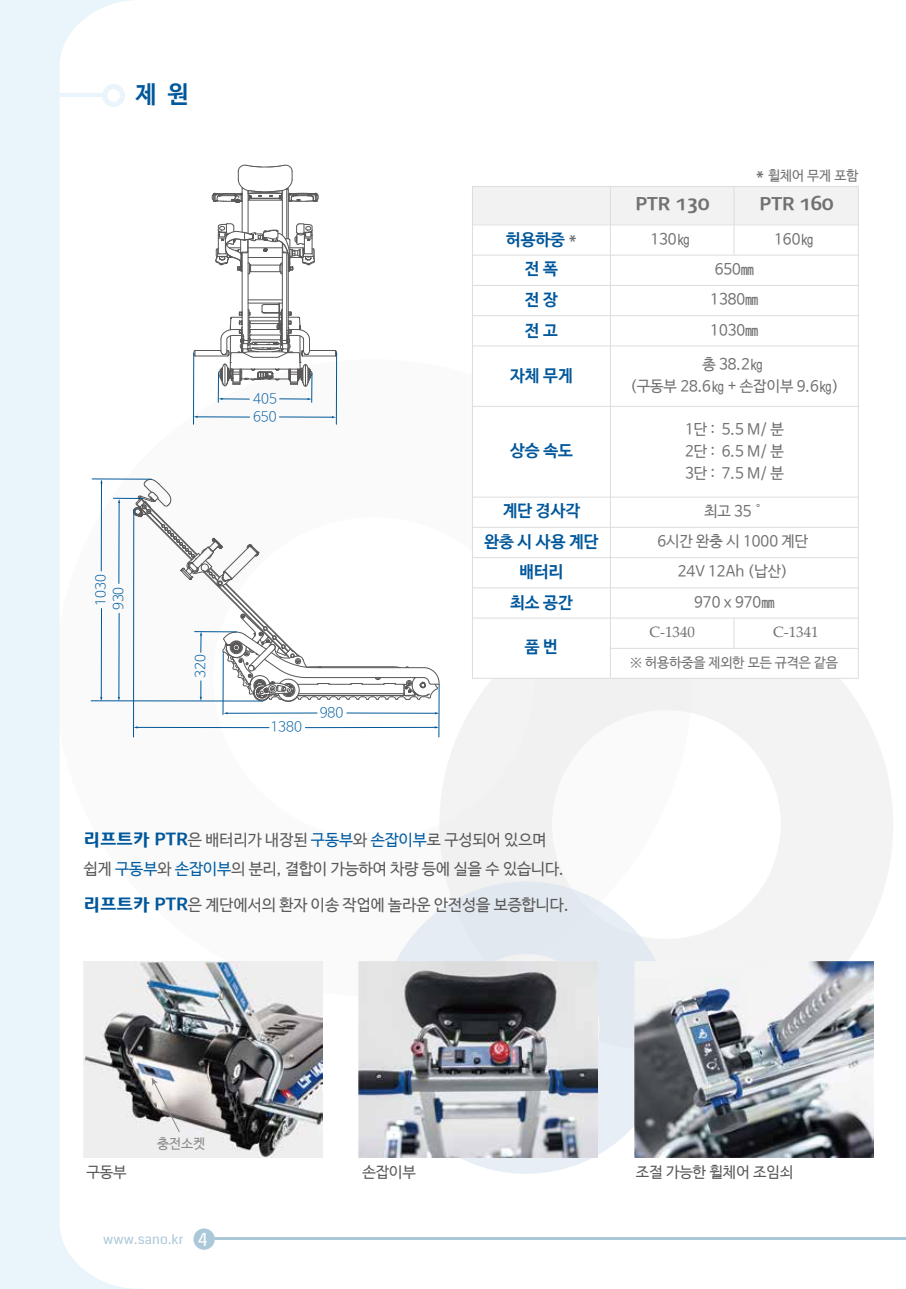
<style>
.page{position:relative;width:906px;height:1289px;background:#fff}
.page>*{position:absolute;margin:0;border:0;box-sizing:border-box;transform-origin:0 0}
.t1{font:700 24px "Nanum Barun Gothic";color:#00579b}
.t2{font:700 17.25px "Daum Semi";color:#727171}
.t3{font:700 16.5px/30.8px "Nanum Barun Gothic";color:#00579b;text-align:justify}
.t4{font:15.75px/28.5px "Nanum Barun Gothic";color:#5a5858}
.t5{font:15px/22.2px "Nanum Barun Gothic";color:#727171;text-align:center}
.t6{font:15px "Nanum Barun Gothic";color:#5a5858}
.t7{font:15px "Palatino Linotype";color:#727171}
.t8{font:13.5px "Nanum Barun Gothic";color:#727171}
.t9{font:300 13.5px "Nanum Barun Gothic";color:#005da3}
.t10{font:13.5px "Coda";letter-spacing:.015em;color:#abc8d9}
.t11{font:13.5px "Nanum Barun Gothic";color:#898989}
.s1{font-size:18px}
.s2{font-weight:400;font-size:18px;color:#727171}
.s3{font-family:"Daum Semi";font-weight:700;font-size:16.5px;color:#00579b}
.s4{color:#005ca2}
.s5{font-size:18.15px;color:#fff}
</style>
<div class="page">
<svg style="left:439px;top:597px;width:454px;height:454px;fill:#f4f3f4"></svg>
<svg style="left:380px;top:881px;width:292px;height:292px;fill:#e7eef3"></svg>
<div style="left:472px;top:186px;width:386px;height:492px;background:#fff"></div>
<svg style="left:0;top:0;width:139px;height:1288px"></svg>
<hr style="left:204px;top:1237px;width:702px;height:2px;background:#abc8d9">
<div style="left:193px;top:1228px;width:22px;height:21px;background:#abc8d9;border-radius:50%"></div>
<img style="left:634px;top:961px;width:239px;height:196px">
<img style="left:359px;top:961px;width:239px;height:196px">
<div style="left:472px;top:186px;width:386px;height:38px;background:#f2f2f2"></div>
<hr style="left:282px;top:190px;width:1px;height:45px;background:#595757">
<hr style="left:286px;top:189px;width:1px;height:50px;background:#595757">
<hr style="left:288px;top:189px;width:1px;height:50px;background:#595757">
<hr style="left:288px;top:255px;width:1px;height:80px;background:#595757">
<hr style="left:286px;top:253px;width:1px;height:90px;background:#595757">
<svg style="left:215px;top:223px;width:100px;height:51px"></svg>
<hr style="left:282px;top:243px;width:1px;height:102px;background:#595757">
<hr style="left:248px;top:239px;width:1px;height:106px;background:#595757">
<hr style="left:248px;top:299px;width:34px;height:1px;background:#595757">
<svg style="left:212px;top:165px;width:106px;height:38px"></svg>
<hr style="left:242px;top:188px;width:1px;height:44px;background:#595757">
<hr style="left:242px;top:253px;width:1px;height:85px;background:#595757">
<hr style="left:248px;top:190px;width:1px;height:43px;background:#595757">
<hr style="left:197px;top:416px;width:53px;height:1px;background:#005897">
<hr style="left:279px;top:416px;width:54px;height:1px;background:#005897">
<svg style="left:193px;top:303px;width:144px;height:99px"></svg>
<hr style="left:193px;top:353px;width:1px;height:71px;background:#005897">
<hr style="left:336px;top:353px;width:1px;height:71px;background:#005897">
<hr style="left:133px;top:509px;width:1px;height:228px;background:#005897">
<hr style="left:223px;top:652px;width:1px;height:63px;background:#005897">
<hr style="left:91px;top:700px;width:172px;height:1px;background:#005897">
<hr style="left:92px;top:478px;width:59px;height:1px;background:#005897">
<hr style="left:113px;top:498px;width:30px;height:1px;background:#005897">
<hr style="left:438px;top:684px;width:1px;height:53px;background:#005897">
<hr style="left:347px;top:712px;width:89px;height:1px;background:#005897">
<hr style="left:101px;top:608px;width:1px;height:89px;background:#005897">
<hr style="left:101px;top:482px;width:1px;height:89px;background:#005897">
<hr style="left:119px;top:502px;width:1px;height:81px;background:#005897">
<hr style="left:119px;top:613px;width:1px;height:84px;background:#005897">
<svg style="left:133px;top:479px;width:306px;height:222px"></svg>
<hr style="left:137px;top:727px;width:132px;height:1px;background:#005897">
<hr style="left:305px;top:727px;width:130px;height:1px;background:#005897">
<hr style="left:227px;top:712px;width:90px;height:1px;background:#005897">
<hr style="left:57px;top:94px;width:49px;height:3px;background:#e9f4fb">
<svg style="left:102px;top:84px;width:23px;height:23px"></svg>
<img style="left:83px;top:961px;width:239px;height:196px">
<svg style="left:152px;top:1077px;width:28px;height:56px"></svg>
<hr style="left:472px;top:224px;width:386px;height:1px;background:#ddd">
<hr style="left:472px;top:255px;width:386px;height:1px;background:#ddd">
<hr style="left:472px;top:285px;width:386px;height:1px;background:#ddd">
<hr style="left:472px;top:315px;width:386px;height:1px;background:#ddd">
<hr style="left:472px;top:345px;width:386px;height:1px;background:#ddd">
<hr style="left:472px;top:406px;width:386px;height:1px;background:#ddd">
<hr style="left:472px;top:496px;width:386px;height:1px;background:#ddd">
<hr style="left:472px;top:527px;width:386px;height:1px;background:#ddd">
<hr style="left:472px;top:557px;width:386px;height:1px;background:#ddd">
<hr style="left:472px;top:587px;width:386px;height:1px;background:#ddd">
<hr style="left:472px;top:617px;width:386px;height:1px;background:#ddd">
<hr style="left:610px;top:648px;width:248px;height:1px;background:#ddd">
<hr style="left:610px;top:186px;width:1px;height:492px;background:#ddd">
<hr style="left:733px;top:617px;width:1px;height:31px;background:#ddd">
<hr style="left:733px;top:186px;width:1px;height:69px;background:#ddd">
<h1 class="t1" style="left:135px;top:82px;width:55px">제 원</h1>
<p class="t9" style="left:94px;top:606px;width:33px;rotate:-90deg">1030</p>
<p class="t9" style="left:111px;top:610px;width:25px;rotate:-90deg">930</p>
<p class="t9" style="left:253px;top:391px;width:25px">405</p>
<p class="t9" style="left:253px;top:409px;width:25px">650</p>
<p class="t9" style="left:193px;top:678px;width:25px;rotate:-90deg">320</p>
<p class="t9" style="left:270px;top:720px;width:33px">1380</p>
<p class="t9" style="left:320px;top:705px;width:25px">980</p>
<p class="t8" style="left:756px;top:168px;width:104px"><span class="s1">*</span> 휠체어 무게 포함</p>
<p class="t3" style="left:506px;top:225px;width:72px">허용하중 <span class="s2">*</span></p>
<p class="t2" style="left:635px;top:194px;width:76px">PTR 130</p>
<p class="t2" style="left:759px;top:195px;width:76px">PTR 160</p>
<p class="t5" style="left:650px;top:229px;width:41px">130㎏</p>
<p class="t5" style="left:774px;top:229px;width:41px">160㎏</p>
<p class="t3" style="left:525px;top:254px;width:35px">전 폭 전 장 전 고</p>
<p class="t5" style="left:710px;top:254px;width:50px;line-height:30.5px;text-align:left">650㎜<br>1380㎜<br>1030㎜</p>
<p class="t3" style="left:510px;top:361px;width:64px">자체 무게</p>
<p class="t3" style="left:510px;top:436px;width:64px">상승 속도</p>
<p class="t5" style="left:630px;top:354px;width:210px">총 38.2㎏<br>(구동부 28.6㎏ + 손잡이부 9.6㎏)</p>
<p class="t5" style="left:685px;top:418px;width:100px;text-align:justify">1단 : 5.5 M/ 분 2단 : 6.5 M/ 분 3단 : 7.5 M/ 분</p>
<p class="t3" style="left:503px;top:496px;width:79px">계단 경사각</p>
<p class="t5" style="left:704px;top:501px;width:62px">최고 35˚</p>
<p class="t3" style="left:484px;top:527px;width:116px">완충 시 사용 계단</p>
<p class="t5" style="left:657px;top:531px;width:152px">6시간 완충 시 1000 계단</p>
<p class="t3" style="left:519px;top:557px;width:46px">배터리</p>
<p class="t5" style="left:678px;top:561px;width:111px">24V 12Ah (납산)</p>
<p class="t3" style="left:510px;top:588px;width:64px">최소 공간</p>
<p class="t5" style="left:694px;top:592px;width:82px">970 x 970㎜</p>
<p class="t7" style="left:649px;top:621px;width:47px">C-1340</p>
<p class="t7" style="left:773px;top:621px;width:47px">C-1341</p>
<p class="t3" style="left:525px;top:632px;width:35px">품 번</p>
<p class="t8" style="left:630px;top:655px;width:209px">※ 허용하중을 제외한 모든 규격은 같음</p>
<p class="t4" style="left:84px;top:826px;width:482px"><span class="s3">리프트카 PTR</span>은 배터리가 내장된 <span class="s4">구동부</span>와 <span class="s4">손잡이부</span>로 구성되어 있으며 쉽게 <span class="s4">구동부</span>와 <span class="s4">손잡이부</span>의 분리, 결합이 가능하여 차량 등에 실을 수 있습니다.</p>
<p class="t4" style="left:84px;top:891px;width:486px"><span class="s3">리프트카 PTR</span>은 계단에서의 환자 이송 작업에 놀라운 안전성을 보증합니다.</p>
<p class="t6" style="left:86px;top:1163px;width:42px">구동부</p>
<p class="t11" style="left:157px;top:1136px;width:50px">충전소켓</p>
<p class="t10" style="left:103px;top:1229px;width:106px">www.sano.kr <span class="s5">4</span></p>
<p class="t6" style="left:362px;top:1163px;width:55px">손잡이부</p>
<p class="t6" style="left:636px;top:1163px;width:159px">조절 가능한 휠체어 조임쇠</p>
</div>
